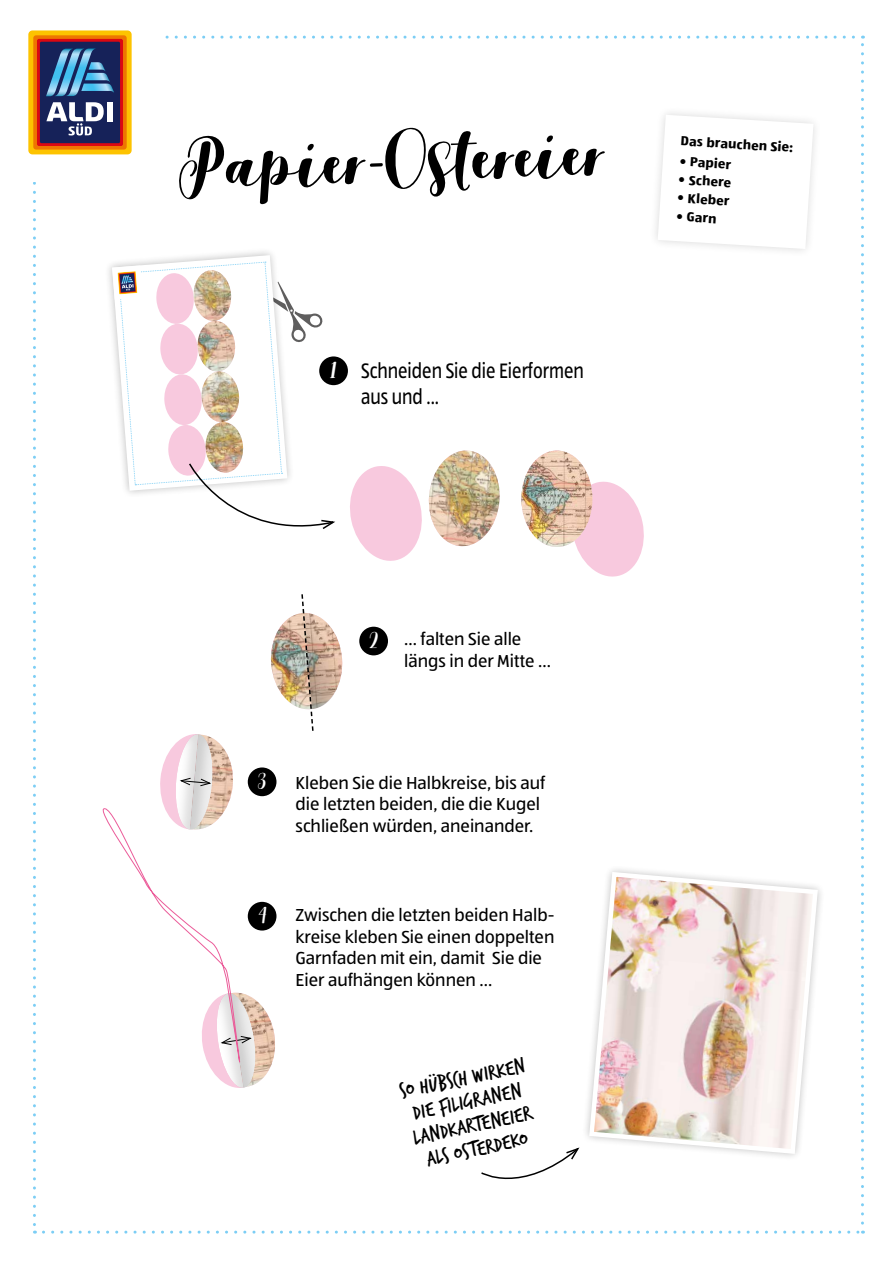
<style>
.page{position:relative;width:893px;height:1263px;background:#fff}
.page>*{position:absolute;margin:0;border:0;box-sizing:border-box;transform-origin:0 0}
.t1{font:60px "Salmela Script";color:#000}
.t2{font:22.5px/24px "Trash Hand";color:#000;text-align:center}
.t3{font:21.75px/26px "ALDISUEDOT";color:#000;scale:.83 1}
.t4{font:18px/21.6px "ALDISUEDOT";color:#000}
.t5{font:16.5px "Salmela Script";color:#fff}
.t6{font:700 13.5px "ALDISUEDOT";color:#000}
</style>
<div class="page">
<svg style="left:33px;top:182px;width:3px;height:1051px"></svg>
<svg style="left:43px;top:1230px;width:820px;height:3px"></svg>
<svg style="left:861px;top:36px;width:3px;height:1187px"></svg>
<svg style="left:165px;top:36px;width:688px;height:3px"></svg>
<div style="left:28px;top:30px;width:104px;height:124px;background:#fdc300;border-radius:4px"></div>
<div style="left:33px;top:35px;width:94px;height:115px;background:#ee7601;border-radius:3px"></div>
<svg style="left:37px;top:39px;width:86px;height:107px"></svg>
<div style="left:40px;top:42px;width:80px;height:101px;background:#162259;border-radius:2px"></div>
<div style="left:107px;top:102px;width:6px;height:19px;background:#fff"></div>
<svg style="left:46px;top:102px;width:58px;height:33px"></svg>
<svg style="left:46px;top:49px;width:68px;height:47px"></svg>
<svg style="left:658px;top:115px;width:155px;height:134px"></svg>
<div style="left:319px;top:356px;width:29px;height:29px;background:#000;border-radius:50%"></div>
<div style="left:359px;top:627px;width:29px;height:28px;background:#000;border-radius:50%"></div>
<svg style="left:112px;top:255px;width:225px;height:274px"></svg>
<svg style="left:350px;top:450px;width:150px;height:111px"></svg>
<svg style="left:577px;top:481px;width:67px;height:96px"></svg>
<img style="left:521px;top:450px;width:71px;height:97px">
<svg style="left:102px;top:594px;width:241px;height:494px"></svg>
<img style="left:587px;top:869px;width:233px;height:287px">
<svg style="left:481px;top:1147px;width:99px;height:33px"></svg>
<h1 class="t1" style="left:177px;top:126px;width:429px;rotate:-2deg">Papier-Ostereier</h1>
<p class="t5" style="left:331px;top:359px;width:7px">1</p>
<p class="t3" style="left:361px;top:357px;width:270px">Schneiden Sie die Eierformen aus und ...</p>
<p class="t6" style="left:681px;top:132px;width:114px;rotate:3deg">Das brauchen Sie:</p>
<p class="t6" style="left:680px;top:152px;width:53px;rotate:3deg">• Papier</p>
<p class="t6" style="left:679px;top:170px;width:54px;rotate:3deg">• Schere</p>
<p class="t6" style="left:678px;top:189px;width:54px;rotate:3deg">• Kleber</p>
<p class="t6" style="left:677px;top:207px;width:42px;rotate:3deg">• Garn</p>
<p class="t5" style="left:370px;top:629px;width:10px">2</p>
<p class="t4" style="left:404px;top:628px;width:148px">... falten Sie alle längs in der Mitte ...</p>
<p class="t5" style="left:258px;top:770px;width:10px">3</p>
<p class="t4" style="left:296px;top:771px;width:251px">Kleben Sie die Halbkreise, bis auf die letzten beiden, die die Kugel schließen würden, aneinander.</p>
<p class="t5" style="left:259px;top:904px;width:9px">4</p>
<p class="t4" style="left:296px;top:904px;width:260px">Zwischen die letzten beiden Halb&shy;kreise kleben Sie einen doppelten<br>Garnfaden mit ein, damit Sie die<br>Eier aufhängen können ...</p>
<p class="t2" style="left:398px;top:1081px;width:129px;rotate:-12deg">So hübsch wirken die filigranen<br>LandkartenEier<br>Als Osterdeko</p>
</div>
